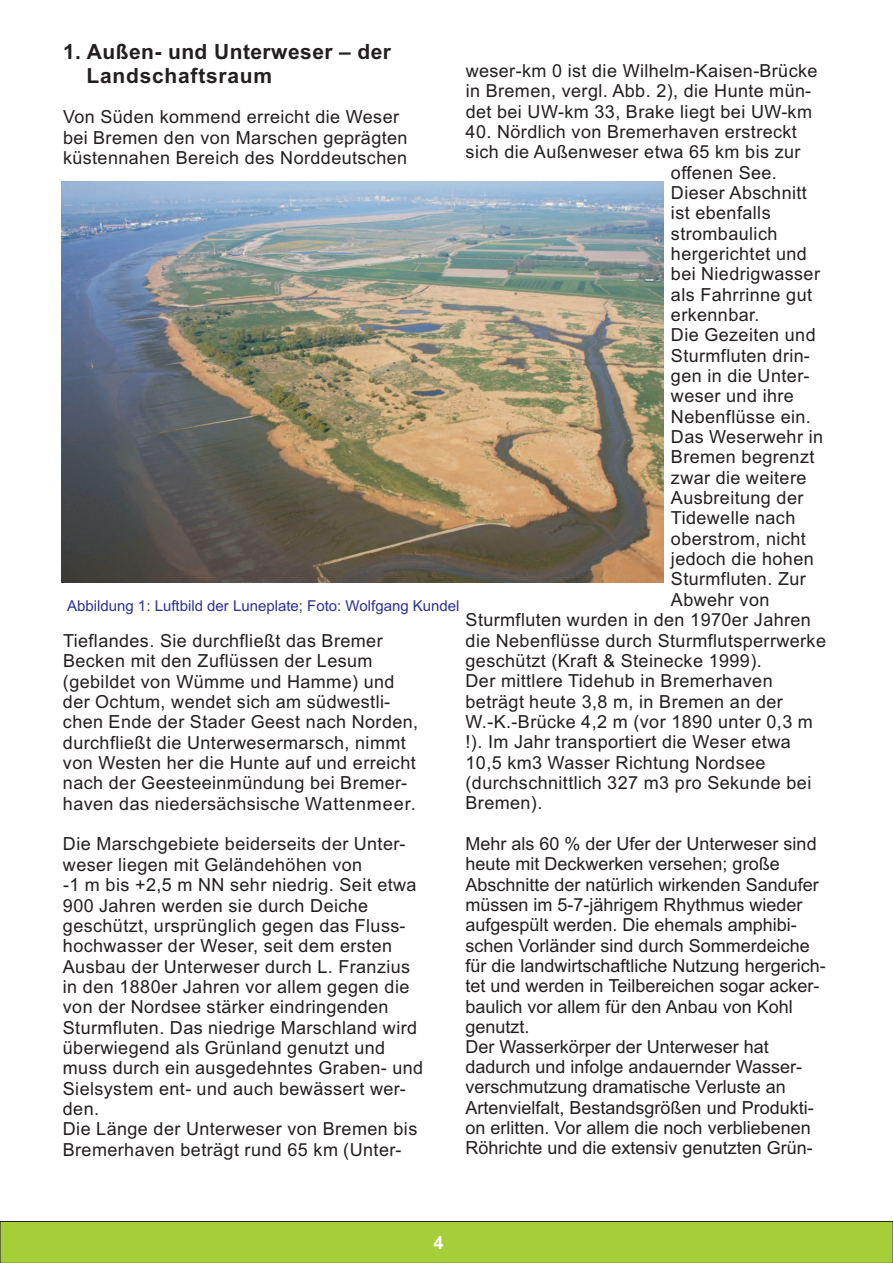
<style>
.page{position:relative;width:893px;height:1263px;background:#fff}
.page>*{position:absolute;margin:0;border:0;box-sizing:border-box;transform-origin:0 0}
.t1{font:700 21px/23.7px "Arial";letter-spacing:.02em;color:#231f20}
.t2{font:18px/20.4px "Arial";letter-spacing:.02em;color:#231f20}
.t3{font:18px/20.2px "Arial";color:#231f20}
.t4{font:700 18px "Arial";color:#fff}
.t5{font:15px "Arial";color:#2e3092}
</style>
<div class="page">
<div style="left:0;top:1221px;width:893px;height:42px;background:#a6ce39"></div>
<img style="left:62px;top:181px;width:602px;height:401px">
<p class="t1" style="left:87px;top:42px;width:306px;text-indent:-24px">1. Außen- und Unterweser – der<br>Landschaftsraum</p>
<p class="t2" style="left:63px;top:109px;width:346px">Von Süden kommend erreicht die Weser bei Bremen den von Marschen geprägten küstennahen Bereich des Norddeutschen</p>
<p class="t2" style="left:466px;top:62px;width:353px">weser-km 0 ist die Wilhelm-Kaisen-Brücke in Bremen, vergl. Abb. 2), die Hunte mün&shy;det bei UW-km 33, Brake liegt bei UW-km</p>
<p class="t2" style="left:466px;top:123px;width:333px">40. Nördlich von Bremerhaven erstreckt</p>
<p class="t2" style="left:466px;top:143px;width:336px">sich die Außenweser etwa 65 km bis zur</p>
<p class="t2" style="left:671px;top:164px;width:108px">offenen See.</p>
<p class="t2" style="left:671px;top:184px;width:137px">Dieser Abschnitt</p>
<p class="t2" style="left:671px;top:204px;width:101px">ist ebenfalls</p>
<p class="t2" style="left:671px;top:225px;width:108px">strombaulich</p>
<p class="t2" style="left:671px;top:245px;width:137px">hergerichtet und</p>
<p class="t2" style="left:671px;top:265px;width:151px">bei Niedrigwasser</p>
<p class="t2" style="left:671px;top:286px;width:143px">als Fahrrinne gut</p>
<p class="t2" style="left:671px;top:306px;width:90px">erkennbar.</p>
<p class="t2" style="left:671px;top:326px;width:146px">Die Gezeiten und</p>
<p class="t2" style="left:671px;top:347px;width:140px">Sturmfluten drin-</p>
<p class="t2" style="left:671px;top:367px;width:140px">gen in die Unter-</p>
<p class="t2" style="left:671px;top:387px;width:124px">weser und ihre</p>
<p class="t2" style="left:671px;top:408px;width:141px">Nebenflüsse ein.</p>
<p class="t2" style="left:671px;top:428px;width:154px">Das Weserwehr in</p>
<p class="t2" style="left:671px;top:448px;width:145px">Bremen begrenzt</p>
<p class="t2" style="left:671px;top:469px;width:137px">zwar die weitere</p>
<p class="t2" style="left:671px;top:489px;width:134px">Ausbreitung der</p>
<p class="t2" style="left:671px;top:510px;width:126px">Tidewelle nach</p>
<p class="t2" style="left:671px;top:530px;width:136px">oberstrom, nicht</p>
<p class="t2" style="left:671px;top:550px;width:144px">jedoch die hohen</p>
<p class="t2" style="left:671px;top:571px;width:136px">Sturmfluten. Zur</p>
<p class="t2" style="left:671px;top:591px;width:100px">Abwehr von</p>
<p class="t2" style="left:466px;top:611px;width:347px">Sturmfluten wurden in den 1970er Jahren</p>
<p class="t2" style="left:466px;top:632px;width:362px">die Nebenflüsse durch Sturmflutsperrwerke</p>
<p class="t2" style="left:466px;top:652px;width:298px">geschützt (Kraft &amp; Steinecke 1999).</p>
<p class="t2" style="left:466px;top:672px;width:309px">Der mittlere Tidehub in Bremerhaven</p>
<p class="t2" style="left:466px;top:693px;width:319px">beträgt heute 3,8 m, in Bremen an der</p>
<p class="t2" style="left:466px;top:713px;width:349px">W.-K.-Brücke 4,2 m (vor 1890 unter 0,3 m</p>
<p class="t2" style="left:466px;top:733px;width:327px">!). Im Jahr transportiert die Weser etwa</p>
<p class="t2" style="left:466px;top:754px;width:301px">10,5 km3 Wasser Richtung Nordsee</p>
<p class="t2" style="left:466px;top:774px;width:347px">(durchschnittlich 327 m3 pro Sekunde bei</p>
<p class="t2" style="left:465px;top:794px;width:78px">Bremen).</p>
<p class="t3" style="left:465px;top:835px;width:362px">Mehr als 60 % der Ufer der Unterweser sind heute mit Deckwerken versehen; große Abschnitte der natürlich wirkenden Sandufer müssen im 5-7-jährigem Rhythmus wieder aufgespült werden. Die ehemals amphibi&shy;schen Vorländer sind durch Sommerdeiche für die landwirtschaftliche Nutzung hergerich&shy;tet und werden in Teilbereichen sogar acker&shy;baulich vor allem für den Anbau von Kohl genutzt.<br>Der Wasserkörper der Unterweser hat dadurch und infolge andauernder Wasser&shy;verschmutzung dramatische Verluste an Artenvielfalt, Bestandsgrößen und Produkti&shy;on erlitten. Vor allem die noch verbliebenen Röhrichte und die extensiv genutzten Grün-</p>
<p class="t5" style="left:67px;top:600px;width:394px">Abbildung 1: Luftbild der Luneplate; Foto: Wolfgang Kundel</p>
<p class="t2" style="left:63px;top:632px;width:357px">Tieflandes. Sie durchfließt das Bremer Becken mit den Zuflüssen der Lesum (gebildet von Wümme und Hamme) und der Ochtum, wendet sich am südwestli&shy;chen Ende der Stader Geest nach Norden, durchfließt die Unterwesermarsch, nimmt von Westen her die Hunte auf und erreicht nach der Geesteeinmündung bei Bremer&shy;haven das niedersächsische Wattenmeer.</p>
<p class="t2" style="left:63px;top:835px;width:362px">Die Marschgebiete beiderseits der Unter&shy;weser liegen mit Geländehöhen von<br>-1 m bis +2,5 m NN sehr niedrig. Seit etwa 900 Jahren werden sie durch Deiche geschützt, ursprünglich gegen das Fluss&shy;hochwasser der Weser, seit dem ersten Ausbau der Unterweser durch L. Franzius in den 1880er Jahren vor allem gegen die von der Nordsee stärker eindringenden Sturmfluten. Das niedrige Marschland wird überwiegend als Grünland genutzt und muss durch ein ausgedehntes Graben- und Sielsystem ent- und auch bewässert wer&shy;den.<br>Die Länge der Unterweser von Bremen bis Bremerhaven beträgt rund 65 km (Unter-</p>
<p class="t4" style="left:434px;top:1236px;width:12px">4</p>
</div>
